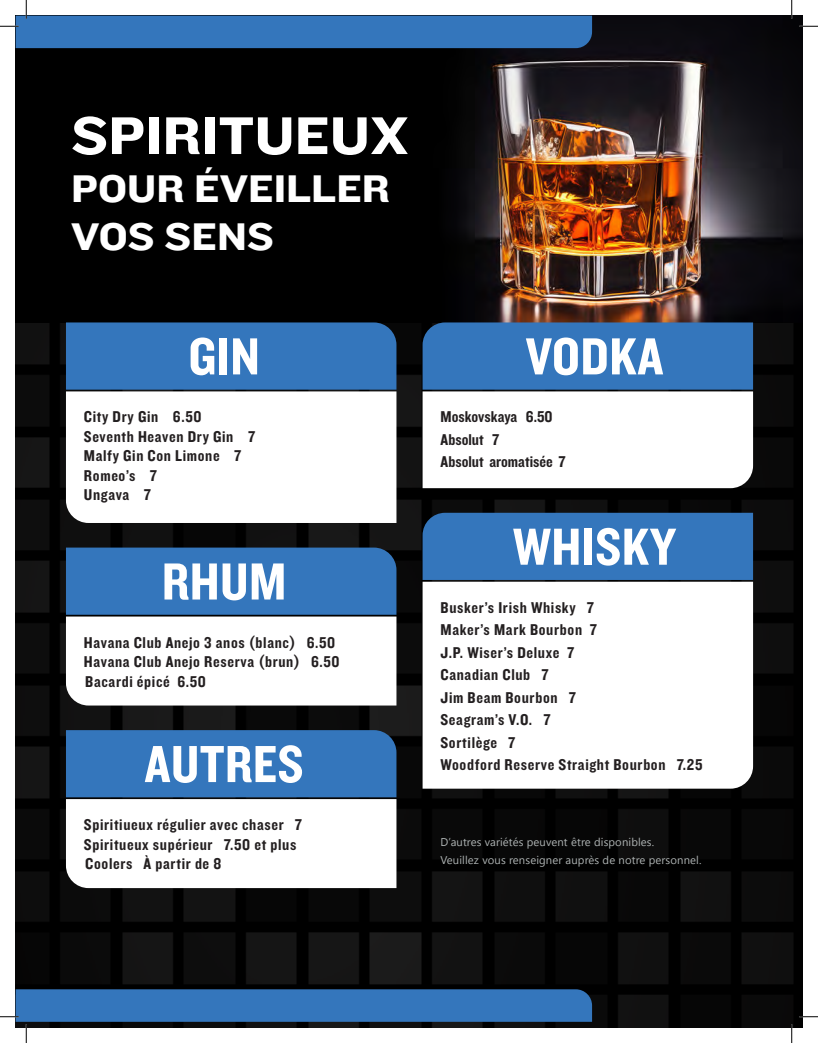
<style>
.page{position:relative;width:818px;height:1043px;background:#fff}
.page>*{position:absolute;margin:0;border:0;box-sizing:border-box;transform-origin:0 0}
.t1{font:55px "Knockout 52 Cruiserweight";color:#fff}
.Description_Produit{font:54.12px "Knockout 50 Welterweight";letter-spacing:.01em;color:#fff}
.t2{font:40px "Knockout 52 Cruiserweight";color:#fff}
.t3{font:16.25px "Knockout 50 Welterweight";letter-spacing:.04em;color:#231f20}
.t4{font:16.25px "Knockout 50 Welterweight";color:#231f20}
.Description_Produit-2{font:11.25px "Segoe UI Historic";letter-spacing:.01em;color:#aeb3b3}
</style>
<div class="page">
<img style="left:15px;top:322px;width:787px;height:706px">
<img style="left:15px;top:15px;width:787px;height:307px">
<svg style="left:66px;top:391px;width:330px;height:132px"></svg>
<div style="left:66px;top:322px;width:330px;height:67px;background:#3476bc"></div>
<svg style="left:66px;top:547px;width:330px;height:158px"></svg>
<svg style="left:422px;top:322px;width:331px;height:166px"></svg>
<svg style="left:422px;top:581px;width:331px;height:207px"></svg>
<div style="left:422px;top:513px;width:331px;height:67px;background:#3476bc"></div>
<svg style="left:66px;top:730px;width:330px;height:158px"></svg>
<svg style="left:799px;top:26px;width:19px;height:1px"></svg>
<svg style="left:799px;top:1016px;width:19px;height:1px"></svg>
<svg style="left:0;top:0;width:592px;height:48px"></svg>
<svg style="left:0;top:989px;width:592px;height:53px"></svg>
<svg style="left:791px;top:0;width:1px;height:19px"></svg>
<svg style="left:791px;top:1024px;width:1px;height:18px"></svg>
<p class="t1" style="left:71px;top:97px;width:339px">SPIRITUEUX</p>
<p class="t2" style="left:71px;top:161px;width:320px">POUR ÉVEILLER</p>
<p class="t2" style="left:71px;top:209px;width:204px">VOS SENS</p>
<p class="Description_Produit" style="left:188px;top:321px;width:73px">GIN</p>
<p class="t3" style="left:84px;top:406px;width:119px">City Dry Gin 6.50</p>
<p class="t3" style="left:84px;top:426px;width:173px">Seventh Heaven Dry Gin 7</p>
<p class="t3" style="left:84px;top:445px;width:159px">Malfy Gin Con Limone 7</p>
<p class="t3" style="left:84px;top:465px;width:75px">Romeo’s 7</p>
<p class="t3" style="left:84px;top:484px;width:69px">Ungava 7</p>
<p class="Description_Produit" style="left:162px;top:546px;width:126px">RHUM</p>
<p class="t3" style="left:84px;top:631px;width:253px">Havana Club Anejo 3 anos (blanc) 6.50</p>
<p class="t3" style="left:84px;top:651px;width:257px">Havana Club Anejo Reserva (brun) 6.50</p>
<p class="t3" style="left:85px;top:670px;width:122px">Bacardi épicé 6.50</p>
<p class="Description_Produit" style="left:145px;top:728px;width:160px">AUTRES</p>
<p class="t3" style="left:84px;top:814px;width:219px">Spiritiueux régulier avec chaser 7</p>
<p class="t3" style="left:84px;top:833px;width:214px">Spiritueux supérieur 7.50 et plus</p>
<p class="t3" style="left:85px;top:853px;width:138px">Coolers À partir de 8</p>
<p class="Description_Produit" style="left:525px;top:321px;width:139px">VODKA</p>
<p class="t4" style="left:440px;top:406px;width:113px">Moskovskaya 6.50</p>
<p class="t4" style="left:440px;top:429px;width:60px">Absolut 7</p>
<p class="t4" style="left:440px;top:451px;width:126px">Absolut aromatisée 7</p>
<p class="Description_Produit" style="left:513px;top:511px;width:165px">WHISKY</p>
<p class="t3" style="left:440px;top:596px;width:155px">Busker’s Irish Whisky 7</p>
<p class="t3" style="left:440px;top:619px;width:158px">Maker’s Mark Bourbon 7</p>
<p class="t3" style="left:440px;top:641px;width:135px">J.P. Wiser’s Deluxe 7</p>
<p class="t3" style="left:440px;top:664px;width:109px">Canadian Club 7</p>
<p class="t3" style="left:440px;top:686px;width:137px">Jim Beam Bourbon 7</p>
<p class="t3" style="left:440px;top:709px;width:111px">Seagram’s V.O. 7</p>
<p class="t3" style="left:440px;top:731px;width:76px">Sortilège 7</p>
<p class="t3" style="left:440px;top:754px;width:263px">Woodford Reserve Straight Bourbon 7.25</p>
<p class="Description_Produit-2" style="left:440px;top:835px;width:215px">D’autres variétés peuvent être disponibles.</p>
<p class="Description_Produit-2" style="left:440px;top:853px;width:262px">Veuillez vous renseigner auprès de notre personnel.</p>
</div>
